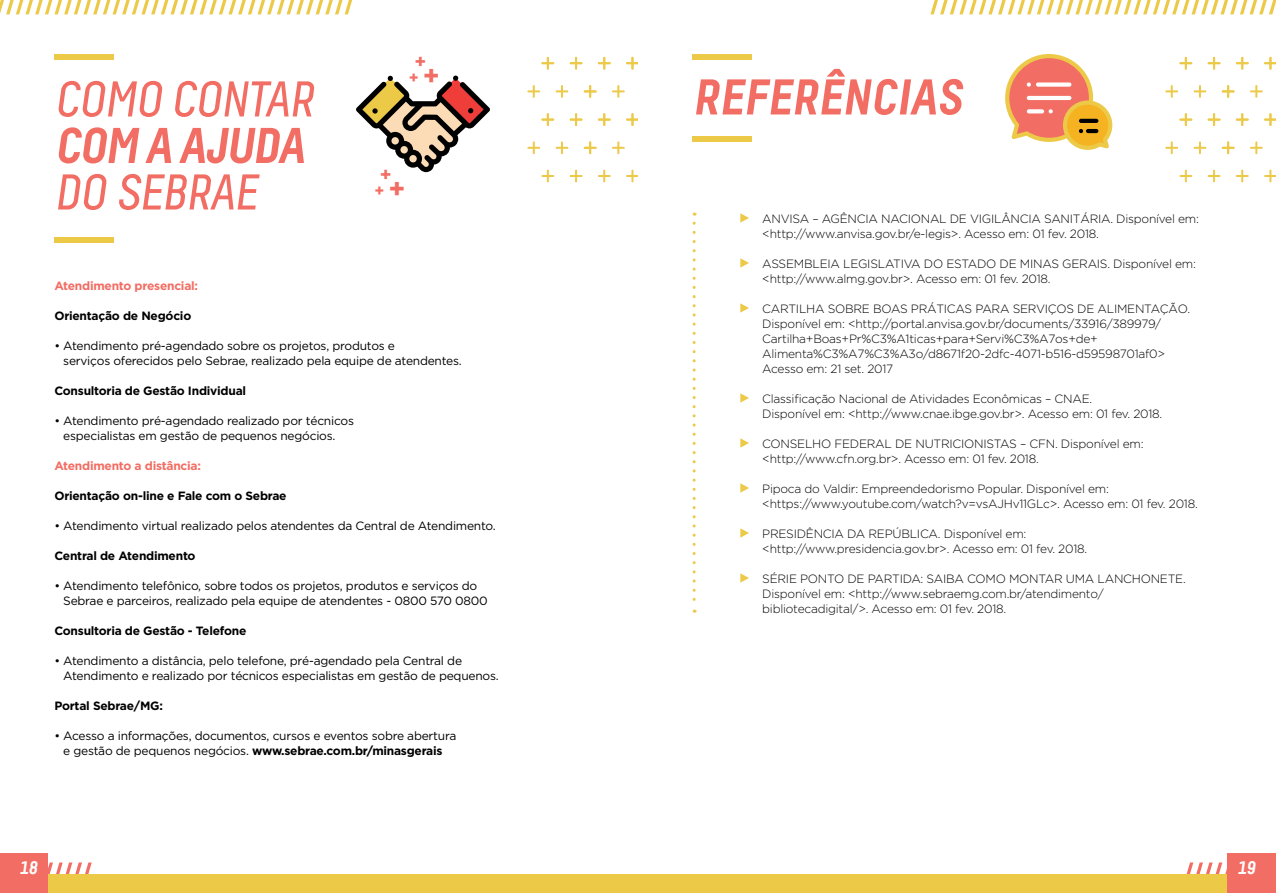
<style>
.page{position:relative;width:1276px;height:893px;background:#fff}
.page>*{position:absolute;margin:0;border:0;box-sizing:border-box;transform-origin:0 0}
.t1{font:italic 50.1px "Decima Pro A";letter-spacing:-.02em;color:#f26d63}
.t2{font:italic 700 50.1px "Decima Pro A";letter-spacing:-.02em;color:#f26d63}
.t3{font:italic 700 50.1px "Decima Pro A";letter-spacing:-.05em;color:#f26d63}
.t4{font:700 26.7px "Gotham";color:#f26d63}
.t5{font:700 18.6px "Gotham";color:#f26d63}
.t6{font:italic 700 18px "Decima Pro A";color:#fff}
.t7{font:700 15.6px "Gotham";color:#f26d63}
.t8{font:300 12px/15px "Gotham";letter-spacing:-.02em;color:#000}
.t9{font:12px/15px "Gotham";letter-spacing:-.02em;color:#000}
.t10{font:700 12px "Gotham";letter-spacing:-.02em;color:#000}
.t11{font:700 12px "Gotham";letter-spacing:-.02em;color:#f26d63}
.s1{font-weight:700}
</style>
<div class="page">
<svg style="left:48px;top:862px;width:44px;height:12px"></svg>
<svg style="left:1186px;top:862px;width:41px;height:12px"></svg>
<div style="left:0;top:874px;width:1276px;height:19px;background:#edc948"></div>
<svg style="left:0;top:0;width:353px;height:14px"></svg>
<svg style="left:930px;top:0;width:346px;height:14px"></svg>
<div style="left:0;top:853px;width:48px;height:40px;background:#f26d63"></div>
<div style="left:1227px;top:853px;width:49px;height:40px;background:#f26d63"></div>
<div style="left:54px;top:237px;width:59px;height:5px;background:#edc948"></div>
<svg style="left:740px;top:213px;width:9px;height:10px"></svg>
<svg style="left:740px;top:258px;width:9px;height:10px"></svg>
<svg style="left:740px;top:303px;width:9px;height:10px"></svg>
<svg style="left:740px;top:393px;width:9px;height:10px"></svg>
<svg style="left:740px;top:438px;width:9px;height:10px"></svg>
<svg style="left:740px;top:483px;width:9px;height:10px"></svg>
<svg style="left:740px;top:528px;width:9px;height:10px"></svg>
<svg style="left:740px;top:573px;width:9px;height:10px"></svg>
<div style="left:54px;top:54px;width:59px;height:5px;background:#edc948"></div>
<svg style="left:356px;top:76px;width:134px;height:96px"></svg>
<div style="left:692px;top:54px;width:59px;height:5px;background:#edc948"></div>
<div style="left:692px;top:136px;width:59px;height:6px;background:#edc948"></div>
<svg style="left:692px;top:223px;width:3px;height:390px"></svg>
<svg style="left:1005px;top:54px;width:107px;height:96px"></svg>
<svg style="left:1165px;top:85px;width:13px;height:13px"></svg>
<svg style="left:1193px;top:85px;width:13px;height:13px"></svg>
<svg style="left:1179px;top:57px;width:13px;height:13px"></svg>
<svg style="left:1207px;top:57px;width:13px;height:13px"></svg>
<svg style="left:1179px;top:170px;width:13px;height:12px"></svg>
<svg style="left:1207px;top:170px;width:13px;height:12px"></svg>
<svg style="left:1165px;top:141px;width:13px;height:13px"></svg>
<svg style="left:1193px;top:141px;width:13px;height:13px"></svg>
<svg style="left:1179px;top:113px;width:13px;height:13px"></svg>
<svg style="left:1207px;top:113px;width:13px;height:13px"></svg>
<svg style="left:1221px;top:85px;width:13px;height:13px"></svg>
<svg style="left:1250px;top:85px;width:12px;height:13px"></svg>
<svg style="left:1236px;top:57px;width:12px;height:13px"></svg>
<svg style="left:1264px;top:57px;width:12px;height:13px"></svg>
<svg style="left:1236px;top:170px;width:12px;height:12px"></svg>
<svg style="left:1264px;top:170px;width:12px;height:12px"></svg>
<svg style="left:1221px;top:141px;width:13px;height:13px"></svg>
<svg style="left:1250px;top:141px;width:12px;height:13px"></svg>
<svg style="left:1236px;top:113px;width:12px;height:13px"></svg>
<svg style="left:1264px;top:113px;width:12px;height:13px"></svg>
<svg style="left:527px;top:85px;width:13px;height:13px"></svg>
<svg style="left:555px;top:85px;width:13px;height:13px"></svg>
<svg style="left:541px;top:57px;width:13px;height:13px"></svg>
<svg style="left:570px;top:57px;width:12px;height:13px"></svg>
<svg style="left:541px;top:170px;width:13px;height:12px"></svg>
<svg style="left:570px;top:170px;width:12px;height:12px"></svg>
<svg style="left:527px;top:141px;width:13px;height:13px"></svg>
<svg style="left:555px;top:141px;width:13px;height:13px"></svg>
<svg style="left:541px;top:113px;width:13px;height:13px"></svg>
<svg style="left:570px;top:113px;width:12px;height:13px"></svg>
<svg style="left:584px;top:85px;width:12px;height:13px"></svg>
<svg style="left:612px;top:85px;width:13px;height:13px"></svg>
<svg style="left:598px;top:57px;width:12px;height:13px"></svg>
<svg style="left:626px;top:57px;width:12px;height:13px"></svg>
<svg style="left:598px;top:170px;width:12px;height:12px"></svg>
<svg style="left:626px;top:170px;width:12px;height:12px"></svg>
<svg style="left:584px;top:141px;width:12px;height:13px"></svg>
<svg style="left:612px;top:141px;width:13px;height:13px"></svg>
<svg style="left:598px;top:113px;width:12px;height:13px"></svg>
<svg style="left:626px;top:113px;width:12px;height:13px"></svg>
<h3 class="t5" style="left:414px;top:51px;width:13px">+</h3>
<h3 class="t7" style="left:409px;top:69px;width:11px">+</h3>
<h1 class="t2" style="left:692px;top:67px;width:269px">REFERÊNCIAS</h1>
<h2 class="t4" style="left:423px;top:60px;width:19px">+</h2>
<h1 class="t1" style="left:54px;top:71px;width:261px">COMO CONTAR</h1>
<h1 class="t3" style="left:54px;top:116px;width:252px">COM A AJUDA</h1>
<h1 class="t1" style="left:54px;top:164px;width:205px">DO SEBRAE</h1>
<h3 class="t5" style="left:380px;top:164px;width:13px">+</h3>
<h3 class="t7" style="left:374px;top:181px;width:11px">+</h3>
<h2 class="t4" style="left:388px;top:173px;width:19px">+</h2>
<p class="t8" style="left:762px;top:211px;width:438px">ANVISA – AGÊNCIA NACIONAL DE VIGILÂNCIA SANITÁRIA. Disponível em: &lt;http://www.anvisa.gov.br/e-legis&gt;. Acesso em: 01 fev. 2018.</p>
<p class="t8" style="left:762px;top:256px;width:435px">ASSEMBLEIA LEGISLATIVA DO ESTADO DE MINAS GERAIS. Disponível em: &lt;http://www.almg.gov.br&gt;. Acesso em: 01 fev. 2018.</p>
<p class="t8" style="left:762px;top:301px;width:429px">CARTILHA SOBRE BOAS PRÁTICAS PARA SERVIÇOS DE ALIMENTAÇÃO.<br>Disponível em: &lt;http://portal.anvisa.gov.br/documents/33916/389979/ Cartilha+Boas+Pr%C3%A1ticas+para+Servi%C3%A7os+de+ Alimenta%C3%A7%C3%A3o/d8671f20-2dfc-4071-b516-d59598701af0&gt; Acesso em: 21 set. 2017</p>
<p class="t8" style="left:762px;top:391px;width:401px">Classificação Nacional de Atividades Econômicas – CNAE.<br>Disponível em: &lt;http://www.cnae.ibge.gov.br&gt;. Acesso em: 01 fev. 2018.</p>
<p class="t8" style="left:762px;top:436px;width:383px">CONSELHO FEDERAL DE NUTRICIONISTAS – CFN. Disponível em: &lt;http://www.cfn.org.br&gt;. Acesso em: 01 fev. 2018.</p>
<p class="t8" style="left:762px;top:481px;width:437px">Pipoca do Valdir: Empreendedorismo Popular. Disponível em: &lt;https://www.youtube.com/watch?v=vsAJHv11GLc&gt;. Acesso em: 01 fev. 2018.</p>
<p class="t8" style="left:762px;top:526px;width:326px">PRESIDÊNCIA DA REPÚBLICA. Disponível em: &lt;http://www.presidencia.gov.br&gt;. Acesso em: 01 fev. 2018.</p>
<p class="t8" style="left:762px;top:571px;width:425px">SÉRIE PONTO DE PARTIDA: SAIBA COMO MONTAR UMA LANCHONETE.<br>Disponível em: &lt;http://www.sebraemg.com.br/atendimento/ bibliotecadigital/&gt;. Acesso em: 01 fev. 2018.</p>
<p class="t11" style="left:54px;top:279px;width:145px">Atendimento presencial:</p>
<p class="t10" style="left:54px;top:309px;width:138px">Orientação de Negócio</p>
<p class="t9" style="left:63px;top:338px;width:400px;text-indent:-9px">• Atendimento pré-agendado sobre os projetos, produtos e<br>serviços oferecidos pelo Sebrae, realizado pela equipe de atendentes.</p>
<p class="t10" style="left:54px;top:384px;width:193px">Consultoria de Gestão Individual</p>
<p class="t9" style="left:63px;top:413px;width:292px;text-indent:-9px">• Atendimento pré-agendado realizado por técnicos especialistas em gestão de pequenos negócios.</p>
<p class="t11" style="left:54px;top:459px;width:148px">Atendimento a distância:</p>
<p class="t10" style="left:54px;top:489px;width:234px">Orientação on-line e Fale com o Sebrae</p>
<p class="t9" style="left:54px;top:518px;width:443px">• Atendimento virtual realizado pelos atendentes da Central de Atendimento.</p>
<p class="t10" style="left:54px;top:549px;width:143px">Central de Atendimento</p>
<p class="t9" style="left:63px;top:578px;width:426px;text-indent:-9px">• Atendimento telefônico, sobre todos os projetos, produtos e serviços do<br>Sebrae e parceiros, realizado pela equipe de atendentes - 0800 570 0800</p>
<p class="t10" style="left:54px;top:624px;width:193px">Consultoria de Gestão - Telefone</p>
<p class="t9" style="left:63px;top:653px;width:437px;text-indent:-9px">• Atendimento a distância, pelo telefone, pré-agendado pela Central de<br>Atendimento e realizado por técnicos especialistas em gestão de pequenos.</p>
<p class="t10" style="left:54px;top:699px;width:110px">Portal Sebrae/MG:</p>
<p class="t9" style="left:54px;top:728px;width:403px;text-align:center">• Acesso a informações, documentos, cursos e eventos sobre abertura e gestão de pequenos negócios. <span class="s1">www.sebrae.com.br/minasgerais</span></p>
<h3 class="t6" style="left:20px;top:856px;width:20px">18</h3>
<h3 class="t6" style="left:1237px;top:856px;width:20px">19</h3>
</div>
